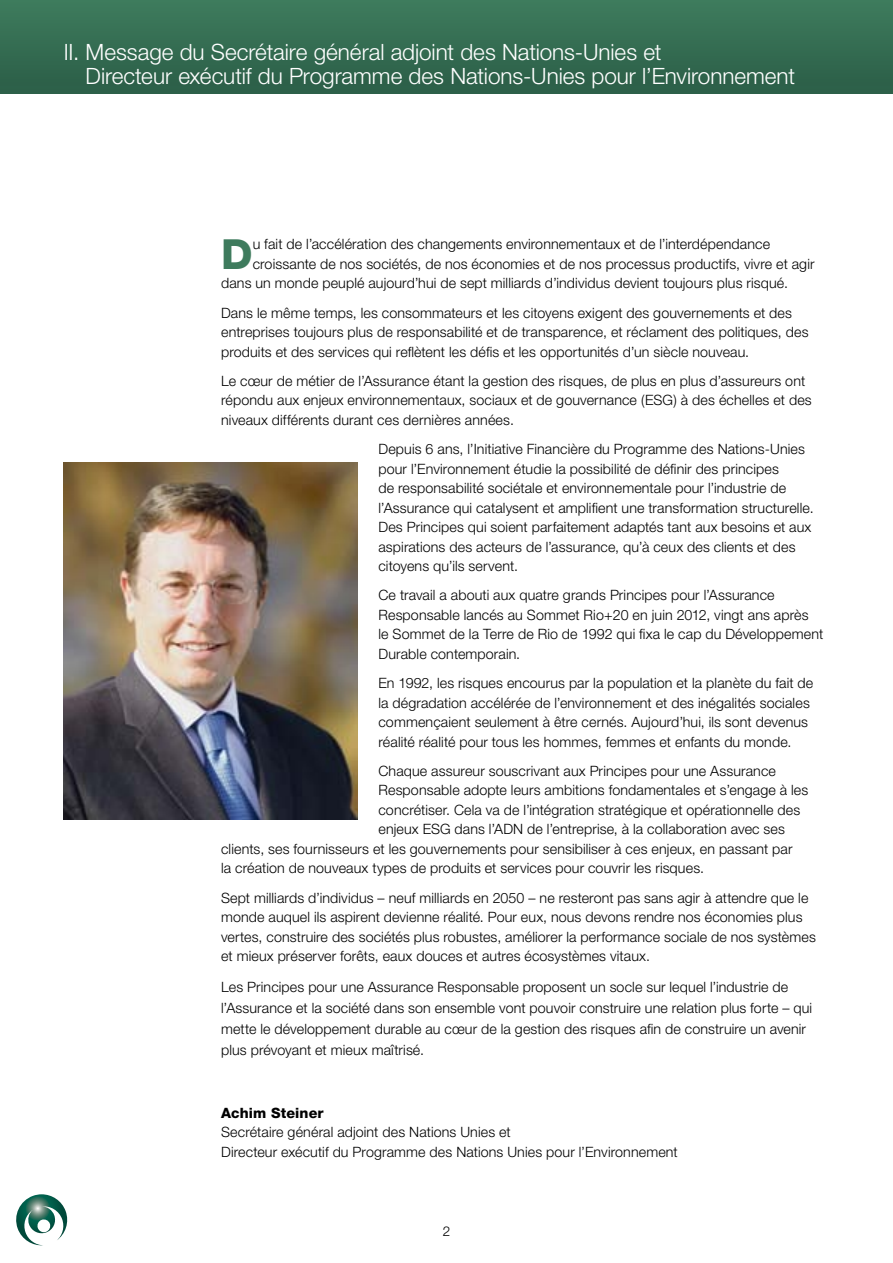
<style>
.page{position:relative;width:893px;height:1263px;background:#fff}
.page>*{position:absolute;margin:0;border:0;box-sizing:border-box;transform-origin:0 0}
.t1{font:800 41.55px "Helvetica Neue";color:#3e7b5d}
.t2{font:300 22.5px/24px "Helvetica Neue";color:#fff}
.t3{font:300 14.25px/19.5px "Helvetica Neue";letter-spacing:.01em;color:#000}
.t4{font:800 14.25px "Helvetica Neue";letter-spacing:.01em;color:#000}
.t5{font:300 13.5px "Helvetica Neue";color:#000}
</style>
<div class="page">
<div style="left:0;top:0;width:893px;height:94px;background:#2d6049"></div>
<svg style="left:16px;top:1194px;width:52px;height:52px"></svg>
<div style="left:0;top:0;width:893px;height:85px;background:linear-gradient(to right,#356e53,#356e53)"></div>
<img style="left:64px;top:462px;width:293px;height:358px">
<h2 class="t2" style="left:86px;top:40px;width:711px;text-indent:-22px">II. Message du Secrétaire général adjoint des Nations-Unies et<br>Directeur exécutif du Programme des Nations-Unies pour l’Environnement</h2>
<h1 class="t1" style="left:221px;top:229px;width:33px">D</h1>
<p class="t3" style="left:253px;top:234px;width:519px">u fait de l’accélération des changements environnementaux et de l’interdépendance</p>
<p class="t3" style="left:253px;top:254px;width:563px">croissante de nos sociétés, de nos économies et de nos processus productifs, vivre et agir</p>
<p class="t3" style="left:221px;top:273px;width:568px">dans un monde peuplé aujourd’hui de sept milliards d’individus devient toujours plus risqué.</p>
<p class="t3" style="left:221px;top:302px;width:589px">Dans le même temps, les consommateurs et les citoyens exigent des gouvernements et des entreprises toujours plus de responsabilité et de transparence, et réclament des politiques, des produits et des services qui reflètent les défis et les opportunités d’un siècle nouveau.</p>
<p class="t3" style="left:221px;top:371px;width:592px">Le cœur de métier de l’Assurance étant la gestion des risques, de plus en plus d’assureurs ont répondu aux enjeux environnementaux, sociaux et de gouvernance (ESG) à des échelles et des niveaux différents durant ces dernières années.</p>
<p class="t3" style="left:378px;top:439px;width:437px">Depuis 6 ans, l’Initiative Financière du Programme des Nations-Unies pour l’Environnement étudie la possibilité de définir des principes<br>de responsabilité sociétale et environnementale pour l’industrie de l’Assurance qui catalysent et amplifient une transformation structurelle.<br>Des Principes qui soient parfaitement adaptés tant aux besoins et aux aspirations des acteurs de l’assurance, qu’à ceux des clients et des citoyens qu’ils servent.</p>
<p class="t3" style="left:378px;top:585px;width:446px">Ce travail a abouti aux quatre grands Principes pour l’Assurance Responsable lancés au Sommet Rio+20 en juin 2012, vingt ans après<br>le Sommet de la Terre de Rio de 1992 qui fixa le cap du Développement Durable contemporain.</p>
<p class="t3" style="left:378px;top:673px;width:436px">En 1992, les risques encourus par la population et la planète du fait de la dégradation accélérée de l’environnement et des inégalités sociales commençaient seulement à être cernés. Aujourd’hui, ils sont devenus réalité réalité pour tous les hommes, femmes et enfants du monde.</p>
<p class="t3" style="left:378px;top:761px;width:399px">Chaque assureur souscrivant aux Principes pour une Assurance</p>
<p class="t3" style="left:378px;top:780px;width:431px">Responsable adopte leurs ambitions fondamentales et s’engage à les</p>
<p class="t3" style="left:378px;top:800px;width:423px">concrétiser. Cela va de l’intégration stratégique et opérationnelle des</p>
<p class="t3" style="left:378px;top:819px;width:408px">enjeux ESG dans l’ADN de l’entreprise, à la collaboration avec ses</p>
<p class="t3" style="left:221px;top:839px;width:573px">clients, ses fournisseurs et les gouvernements pour sensibiliser à ces enjeux, en passant par</p>
<p class="t3" style="left:221px;top:858px;width:484px">la création de nouveaux types de produits et services pour couvrir les risques.</p>
<p class="t3" style="left:221px;top:887px;width:596px">Sept milliards d’individus – neuf milliards en 2050 – ne resteront pas sans agir à attendre que le monde auquel ils aspirent devienne réalité. Pour eux, nous devons rendre nos économies plus vertes, construire des sociétés plus robustes, améliorer la performance sociale de nos systèmes et mieux préserver forêts, eaux douces et autres écosystèmes vitaux.</p>
<p class="t3" style="left:221px;top:976px;width:593px;line-height:21px">Les Principes pour une Assurance Responsable proposent un socle sur lequel l’industrie de l’Assurance et la société dans son ensemble vont pouvoir construire une relation plus forte – qui mette le développement durable au cœur de la gestion des risques afin de construire un avenir plus prévoyant et mieux maîtrisé.</p>
<p class="t4" style="left:221px;top:1104px;width:104px">Achim Steiner</p>
<p class="t3" style="left:221px;top:1122px;width:458px">Secrétaire général adjoint des Nations Unies et<br>Directeur exécutif du Programme des Nations Unies pour l’Environnement</p>
<p class="t5" style="left:443px;top:1223px;width:9px">2</p>
</div>
